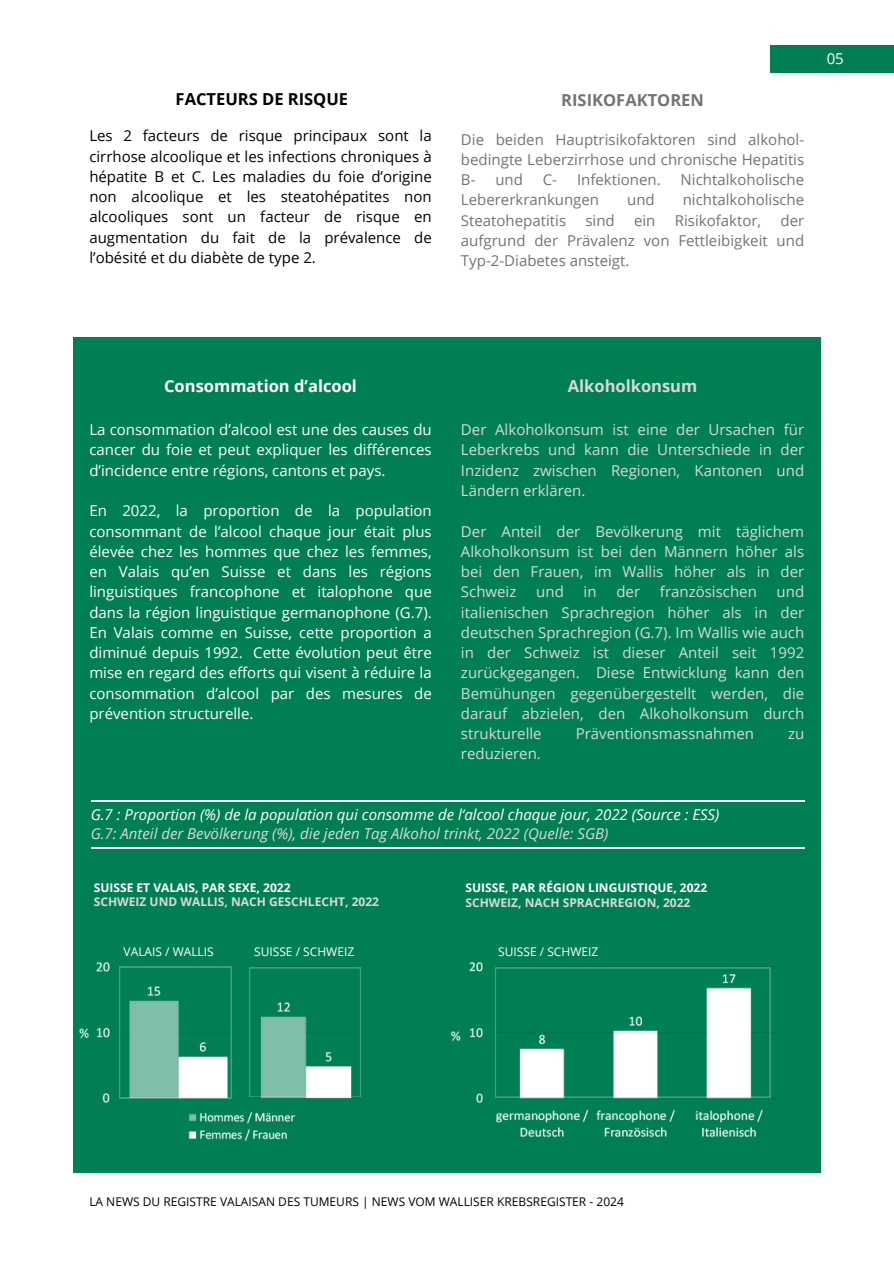
<style>
.page{position:relative;width:894px;height:1264px;background:#fff}
.page>*{position:absolute;margin:0;border:0;box-sizing:border-box;transform-origin:0 0}
.t1{font:700 16.5px "Open Sans";color:#fff}
.t2{font:700 16.5px "Open Sans";color:#000}
.t3{font:700 16.5px "Open Sans";color:#737373}
.t4{font:700 16.5px "Open Sans";color:#d9d9d9}
.t5{font:15px/20.2px "Open Sans";color:#d9d9d9;text-align:justify}
.t6{font:15px/20.2px "Open Sans";color:#fff;text-align:justify}
.t7{font:15px/20.2px "Open Sans";color:#737373;text-align:justify}
.t8{font:15px/20.2px "Open Sans";color:#000;text-align:justify}
.t9{font:italic 15px/19.2px "Open Sans";color:#fff}
.t10{font:12px "Open Sans";color:#000}
.t11{font:700 12px/14.7px "Open Sans";color:#d9d9d9}
.t12{font:700 12px/14.7px "Open Sans";color:#fff}
.t13{font:12px "Open Sans";color:#fff}
.s1{color:#d9d9d9}
.s2{color:#fff}
</style>
<div class="page">
<div style="left:73px;top:337px;width:748px;height:835px;background:#007f52"></div>
<img style="left:79px;top:962px;width:153px;height:141px">
<svg style="left:119px;top:966px;width:112px;height:132px"></svg>
<hr style="left:91px;top:800px;width:713px;height:1px;background:#fff">
<hr style="left:91px;top:847px;width:713px;height:1px;background:#fff">
<div style="left:770px;top:45px;width:123px;height:27px;background:#007f52"></div>
<img style="left:249px;top:967px;width:112px;height:132px">
<img style="left:188px;top:1111px;width:107px;height:30px">
<svg style="left:249px;top:967px;width:111px;height:129px"></svg>
<img style="left:469px;top:962px;width:302px;height:176px">
<svg style="left:495px;top:967px;width:275px;height:129px"></svg>
<img style="left:451px;top:1031px;width:10px;height:11px">
<h4 class="t2" style="left:175px;top:87px;width:174px">FACTEURS DE RISQUE</h4>
<h4 class="t8" style="left:89px;top:125px;width:344px">Les 2 facteurs de risque principaux sont la cirrhose alcoolique et les infections chroniques à hépatite B et C. Les maladies du foie d’origine non alcoolique et les steatohépatites non alcooliques sont un facteur de risque en augmentation du fait de la prévalence de l’obésité et du diabète de type 2.</h4>
<h3 class="t3" style="left:561px;top:89px;width:144px">RISIKOFAKTOREN</h3>
<h3 class="t7" style="left:461px;top:129px;width:345px">Die beiden Hauptrisikofaktoren sind alkohol&shy;bedingte Leberzirrhose und chronische Hepatitis B-</h3>
<h3 class="t7" style="left:495px;top:169px;width:29px">und</h3>
<h3 class="t7" style="left:542px;top:169px;width:16px">C-</h3>
<h3 class="t7" style="left:577px;top:169px;width:85px">Infektionen.</h3>
<h3 class="t7" style="left:680px;top:169px;width:125px">Nichtalkoholische</h3>
<h3 class="t7" style="left:461px;top:189px;width:140px">Lebererkrankungen</h3>
<h3 class="t7" style="left:627px;top:189px;width:29px">und</h3>
<h3 class="t7" style="left:682px;top:189px;width:123px">nichtalkoholische</h3>
<h3 class="t7" style="left:461px;top:210px;width:107px">Steatohepatitis</h3>
<h3 class="t7" style="left:585px;top:210px;width:31px">sind</h3>
<h3 class="t7" style="left:634px;top:210px;width:23px">ein</h3>
<h3 class="t7" style="left:674px;top:210px;width:88px">Risikofaktor,</h3>
<h3 class="t7" style="left:461px;top:210px;width:345px;text-indent:319px">der aufgrund der Prävalenz von Fettleibigkeit und Typ-2-Diabetes ansteigt.</h3>
<p class="t6" style="left:826px;top:48px;width:19px">05</p>
<h3 class="t1" style="left:164px;top:374px;width:194px">Consommation d’alcool</h3>
<h3 class="t4" style="left:567px;top:374px;width:131px">Alkoholkonsum</h3>
<p class="t6" style="left:89px;top:419px;width:344px">La consommation d’alcool est une des causes du cancer du foie et peut expliquer les différences d’incidence entre régions, cantons et pays.</p>
<p class="t6" style="left:89px;top:500px;width:344px">En 2022, la proportion de la population consommant de l’alcool chaque jour était plus élevée chez les hommes que chez les femmes, en Valais qu’en Suisse et dans les régions linguistiques francophone et italophone que dans la région linguistique germanophone (G.7).<br>En Valais comme en Suisse, cette proportion a diminué depuis 1992. Cette évolution peut être mise en regard des efforts qui visent à réduire la consommation d’alcool par des mesures de prévention structurelle.</p>
<p class="t5" style="left:461px;top:419px;width:345px">Der Alkoholkonsum ist eine der Ursachen für Leberkrebs und kann die Unterschiede in der Inzidenz zwischen Regionen, Kantonen und Ländern erklären.</p>
<p class="t5" style="left:461px;top:520px;width:345px">Der Anteil der Bevölkerung mit täglichem Alkoholkonsum ist bei den Männern höher als bei den Frauen, im Wallis höher als in der Schweiz</p>
<p class="t5" style="left:536px;top:581px;width:29px">und</p>
<p class="t5" style="left:583px;top:581px;width:14px">in</p>
<p class="t5" style="left:616px;top:581px;width:25px">der</p>
<p class="t5" style="left:659px;top:581px;width:98px">französischen</p>
<p class="t5" style="left:461px;top:581px;width:345px;text-indent:315px">und italienischen Sprachregion höher als in der deutschen Sprachregion (G.7). Im Wallis wie auch in der Schweiz ist dieser Anteil seit 1992 zurückgegangen. Diese Entwicklung kann den Bemühungen gegenübergestellt werden, die darauf abzielen, den Alkoholkonsum durch strukturelle</p>
<p class="t5" style="left:575px;top:723px;width:180px">Präventionsmassnahmen</p>
<p class="t5" style="left:787px;top:723px;width:18px">zu</p>
<p class="t5" style="left:461px;top:743px;width:81px">reduzieren.</p>
<h3 class="t9" style="left:91px;top:804px;width:630px">G.7 : Proportion (%) de la population qui consomme de l‘alcool chaque jour, 2022 (Source : ESS)<br><span class="s1">G.7: Anteil der Bevölkerung (%), die jeden Tag Alkohol trinkt, 2022 (Quelle: SGB)</span></h3>
<h3 class="t12" style="left:465px;top:880px;width:243px">SUISSE, PAR RÉGION LINGUISTIQUE, 2022<br><span class="s1">SCHWEIZ, NACH SPRACHREGION, 2022</span></h3>
<p class="t11" style="left:94px;top:879px;width:287px"><span class="s2">SUISSE ET VALAIS, PAR SEXE, 2022<br></span>SCHWEIZ UND WALLIS, NACH GESCHLECHT, 2022</p>
<p class="t13" style="left:124px;top:943px;width:92px">VALAIS / WALLIS</p>
<h1 class="t13" style="left:254px;top:943px;width:102px">SUISSE / SCHWEIZ</h1>
<h3 class="t13" style="left:498px;top:943px;width:102px">SUISSE / SCHWEIZ</h3>
<p class="t10" style="left:89px;top:1193px;width:536px">LA NEWS DU REGISTRE VALAISAN DES TUMEURS | NEWS VOM WALLISER KREBSREGISTER - 2024</p>
</div>
